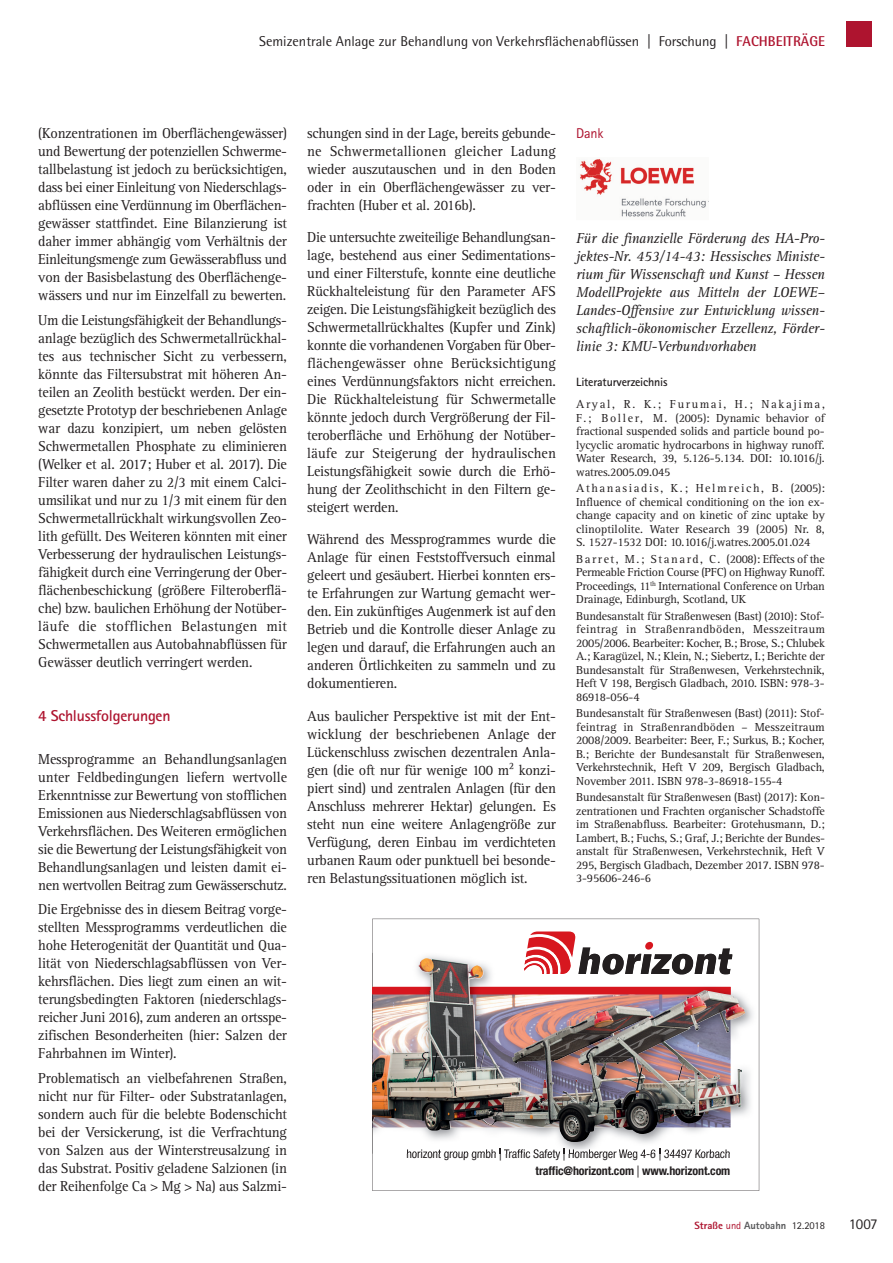
<style>
.page{position:relative;width:893px;height:1263px;background:#fff}
.page>*{position:absolute;margin:0;border:0;box-sizing:border-box;transform-origin:0 0}
.t1{font:700 15.75px "Rotis Sans Serif W1 G";letter-spacing:-.015em;color:#ae142f}
.t2{font:15px "Rotis Sans Serif W1 G";color:#231f20}
.t3{font:14.85px/18px "Rotis Serif W1 G";letter-spacing:-.015em;color:#231f20;text-align:justify;scale:.96 1}
.t4{font:italic 14.85px/18px "Rotis Serif W1 G";letter-spacing:-.015em;color:#231f20;text-align:justify;scale:.96 1}
.t5{font:14.25px "Rotis Semi Sans W1 G";color:#231f20}
.t6{font:14.25px "Rotis Sans Serif W1 G";color:#ae142f}
.t7{font:12px/13.5px "Rotis Serif W1 G";letter-spacing:-.015em;color:#231f20;text-align:justify}
.t8{font:condensed 12px/16.6px "Helvetica Neue";letter-spacing:-.01em;color:#231f20;text-align:right}
.t9{font:700 12px "Rotis Sans Serif W1 G";letter-spacing:-.015em;color:#231f20}
.t10{font:800 10.5px "Rotis Sans Serif W1 G";color:#57585a}
.t11{font:9px "Helvetica";color:#000}
.s1{font-weight:700;color:#ae142f}
.s2{font-stretch:normal}
.s3{font-weight:700}
.s4{color:#ae142f}
.s5{font-weight:400;color:#ae142f}
.s6{font-weight:400;color:#231f20}
</style>
<div class="page">
<div style="left:846px;top:21px;width:26px;height:26px;background:#ae142f"></div>
<img style="left:580px;top:158px;width:129px;height:59px">
<svg style="left:372px;top:919px;width:387px;height:272px"></svg>
<img style="left:372px;top:953px;width:385px;height:201px">
<svg style="left:524px;top:931px;width:208px;height:27px"></svg>
<img style="left:526px;top:953px;width:27px;height:5px">
<img style="left:553px;top:953px;width:18px;height:5px">
<img style="left:407px;top:1149px;width:89px;height:5px">
<img style="left:502px;top:1149px;width:58px;height:5px">
<img style="left:565px;top:1149px;width:91px;height:5px">
<img style="left:661px;top:1149px;width:69px;height:5px">
<img style="left:372px;top:958px;width:370px;height:184px">
<p class="t5" style="left:259px;top:33px;width:567px">Semizentrale Anlage zur Behandlung von Verkehrsflächenabflüssen | Forschung | <span class="s1">FACHBEITRÄGE</span></p>
<p class="t3" style="left:38px;top:124px;width:261px">(Konzentrationen im Oberflächengewässer) und Bewertung der potenziellen Schwerme&shy;tallbelastung ist jedoch zu berücksichtigen, dass bei einer Einleitung von Niederschlags&shy;abflüssen eine Verdünnung im Oberflächen&shy;gewässer stattfindet. Eine Bilanzierung ist daher immer abhängig vom Verhältnis der Einleitungsmenge zum Gewässerabfluss und von der Basisbelastung des Oberflächenge&shy;wässers und nur im Einzelfall zu bewerten.</p>
<p class="t3" style="left:38px;top:311px;width:261px">Um die Leistungsfähigkeit der Behandlungs&shy;anlage bezüglich des Schwermetallrückhal&shy;tes aus technischer Sicht zu verbessern, könnte das Filtersubstrat mit höheren An&shy;teilen an Zeolith bestückt werden. Der ein&shy;gesetzte Prototyp der beschriebenen Anlage war dazu konzipiert, um neben gelösten Schwermetallen Phosphate zu eliminieren (Welker et al. 2017; Huber et al. 2017). Die Filter waren daher zu 2/3 mit einem Calci&shy;umsilikat und nur zu 1/3 mit einem für den Schwermetallrückhalt wirkungsvollen Zeo&shy;lith gefüllt. Des Weiteren könnten mit einer Verbesserung der hydraulischen Leistungs&shy;fähigkeit durch eine Verringerung der Ober&shy;flächenbeschickung (größere Filteroberflä&shy;che) bzw. baulichen Erhöhung der Notüber&shy;läufe die stofflichen Belastungen mit Schwermetallen aus Autobahnabflüssen für Gewässer deutlich verringert werden.</p>
<p class="t1" style="left:38px;top:706px;width:134px">4 Schlussfolgerungen</p>
<p class="t3" style="left:38px;top:750px;width:261px">Messprogramme an Behandlungsanlagen unter Feldbedingungen liefern wertvolle Erkenntnisse zur Bewertung von stofflichen Emissionen aus Niederschlagsabflüssen von Verkehrsflächen. Des Weiteren ermöglichen sie die Bewertung der Leistungsfähigkeit von Behandlungsanlagen und leisten damit ei&shy;nen wertvollen Beitrag zum Gewässerschutz.</p>
<p class="t3" style="left:38px;top:900px;width:261px">Die Ergebnisse des in diesem Beitrag vorge&shy;stellten Messprogramms verdeutlichen die hohe Heterogenität der Quantität und Qua&shy;lität von Niederschlagsabflüssen von Ver&shy;kehrsflächen. Dies liegt zum einen an wit&shy;terungsbedingten Faktoren (niederschlags&shy;reicher Juni 2016), zum anderen an ortsspe&shy;zifischen Besonderheiten (hier: Salzen der Fahrbahnen im Winter).</p>
<p class="t3" style="left:38px;top:1069px;width:261px">Problematisch an vielbefahrenen Straßen, nicht nur für Filter- oder Substratanlagen, sondern auch für die belebte Bodenschicht bei der Versickerung, ist die Verfrachtung von Salzen aus der Winterstreusalzung in das Substrat. Positiv geladene Salzionen (in der Reihenfolge Ca &gt; Mg &gt; Na) aus Salzmi-</p>
<p class="t3" style="left:307px;top:124px;width:261px">schungen sind in der Lage, bereits gebunde&shy;ne Schwermetallionen gleicher Ladung wieder auszutauschen und in den Boden oder in ein Oberflächengewässer zu ver&shy;frachten (Huber et al. 2016b).</p>
<p class="t3" style="left:307px;top:228px;width:261px">Die untersuchte zweiteilige Behandlungsan&shy;lage, bestehend aus einer Sedimentations&shy;und einer Filterstufe, konnte eine deutliche Rückhalteleistung für den Parameter AFS zeigen. Die Leistungsfähigkeit bezüglich des Schwermetallrückhaltes (Kupfer und Zink) konnte die vorhandenen Vorgaben für Ober&shy;flächengewässer ohne Berücksichtigung eines Verdünnungsfaktors nicht erreichen.<br>Die Rückhalteleistung für Schwermetalle könnte jedoch durch Vergrößerung der Fil&shy;teroberfläche und Erhöhung der Notüber&shy;läufe zur Steigerung der hydraulischen Leistungsfähigkeit sowie durch die Erhö&shy;hung der Zeolithschicht in den Filtern ge&shy;steigert werden.</p>
<p class="t3" style="left:307px;top:530px;width:261px">Während des Messprogrammes wurde die Anlage für einen Feststoffversuch einmal geleert und gesäubert. Hierbei konnten ers&shy;te Erfahrungen zur Wartung gemacht wer&shy;den. Ein zukünftiges Augenmerk ist auf den Betrieb und die Kontrolle dieser Anlage zu legen und darauf, die Erfahrungen auch an anderen Örtlichkeiten zu sammeln und zu dokumentieren.</p>
<p class="t3" style="left:307px;top:707px;width:261px">Aus baulicher Perspektive ist mit der Ent&shy;wicklung der beschriebenen Anlage der Lückenschluss zwischen dezentralen Anla&shy;gen (die oft nur für wenige 100 m² konzi&shy;piert sind) und zentralen Anlagen (für den Anschluss mehrerer Hektar) gelungen. Es steht nun eine weitere Anlagengröße zur Verfügung, deren Einbau im verdichteten urbanen Raum oder punktuell bei besonde&shy;ren Belastungssituationen möglich ist.</p>
<p class="t6" style="left:576px;top:124px;width:29px">Dank</p>
<p class="t4" style="left:576px;top:229px;width:261px">Für die finanzielle Förderung des HA-Pro&shy;jektes-Nr. 453/14-43: Hessisches Ministe&shy;rium für Wissenschaft und Kunst – Hessen ModellProjekte aus Mitteln der LOEWE– Landes-Offensive zur Entwicklung wissen&shy;schaftlich-ökonomischer Exzellenz, Förder&shy;linie 3: KMU-Verbundvorhaben</p>
<p class="t9" style="left:576px;top:374px;width:93px">Literaturverzeichnis</p>
<p class="t7" style="left:576px;top:398px;width:250px">Aryal, R. K.; Furumai, H.; Nakajima, F.; Boller, M. (2005): Dynamic behavior of fractional suspended solids and particle bound po&shy;lycyclic aromatic hydrocarbons in highway runoff.<br>Water Research, 39, 5.126-5.134. DOI: 10.1016/j. watres.2005.09.045</p>
<p class="t7" style="left:576px;top:482px;width:250px">Athanasiadis, K.; Helmreich, B. (2005):<br>Influence of chemical conditioning on the ion ex&shy;change capacity and on kinetic of zinc uptake by clinoptilolite. Water Research 39 (2005) Nr. 8, S. 1527-1532 DOI: 10.1016/j.watres.2005.01.024</p>
<p class="t7" style="left:576px;top:552px;width:250px">Barret, M.; Stanard, C. (2008): Effects of the Permeable Friction Course (PFC) on Highway Runoff.<br>Proceedings, 11<sup>th</sup> International Conference on Urban Drainage, Edinburgh, Scotland, UK</p>
<p class="t7" style="left:576px;top:609px;width:250px">Bundesanstalt für Straßenwesen (Bast) (2010): Stof&shy;feintrag in Straßenrandböden, Messzeitraum 2005/2006. Bearbeiter: Kocher, B.; Brose, S.; Chlubek A.; Karagüzel, N.; Klein, N.; Siebertz, I.; Berichte der Bundesanstalt für Straßenwesen, Verkehrstechnik, Heft V 198, Bergisch Gladbach, 2010. ISBN: 978-3- 86918-056-4</p>
<p class="t7" style="left:576px;top:707px;width:250px">Bundesanstalt für Straßenwesen (Bast) (2011): Stof&shy;feintrag in Straßenrandböden – Messzeitraum 2008/2009. Bearbeiter: Beer, F.; Surkus, B.; Kocher, B.; Berichte der Bundesanstalt für Straßenwesen, Verkehrstechnik, Heft V 209, Bergisch Gladbach, November 2011. ISBN 978-3-86918-155-4</p>
<p class="t7" style="left:576px;top:790px;width:250px">Bundesanstalt für Straßenwesen (Bast) (2017): Kon&shy;zentrationen und Frachten organischer Schadstoffe im Straßenabfluss. Bearbeiter: Grotehusmann, D.; Lambert, B.; Fuchs, S.; Graf, J.; Berichte der Bundes&shy;anstalt für Straßenwesen, Verkehrstechnik, Heft V 295, Bergisch Gladbach, Dezember 2017. ISBN 978- 3-95606-246-6</p>
<p class="t8" style="left:406px;top:1145px;width:326px">horizont group gmbh <span class="s2">|</span> Traffic Safety <span class="s2">|</span> Homberger Weg 4-6 <span class="s2">|</span> 34497 Korbach <span class="s3">traffic@horizont.com</span> <span class="s2">|</span> <span class="s3">www.horizont.com</span></p>
<p class="t10" style="left:694px;top:1219px;width:132px"><span class="s4">Straße</span> <span class="s5">und</span> Autobahn <span class="s6">12.2018</span></p>
<p class="t2" style="left:849px;top:1215px;width:30px">1007</p>
<p class="t11" style="left:719px;top:1221px;width:67px">30.10.18 15:56</p>
</div>
